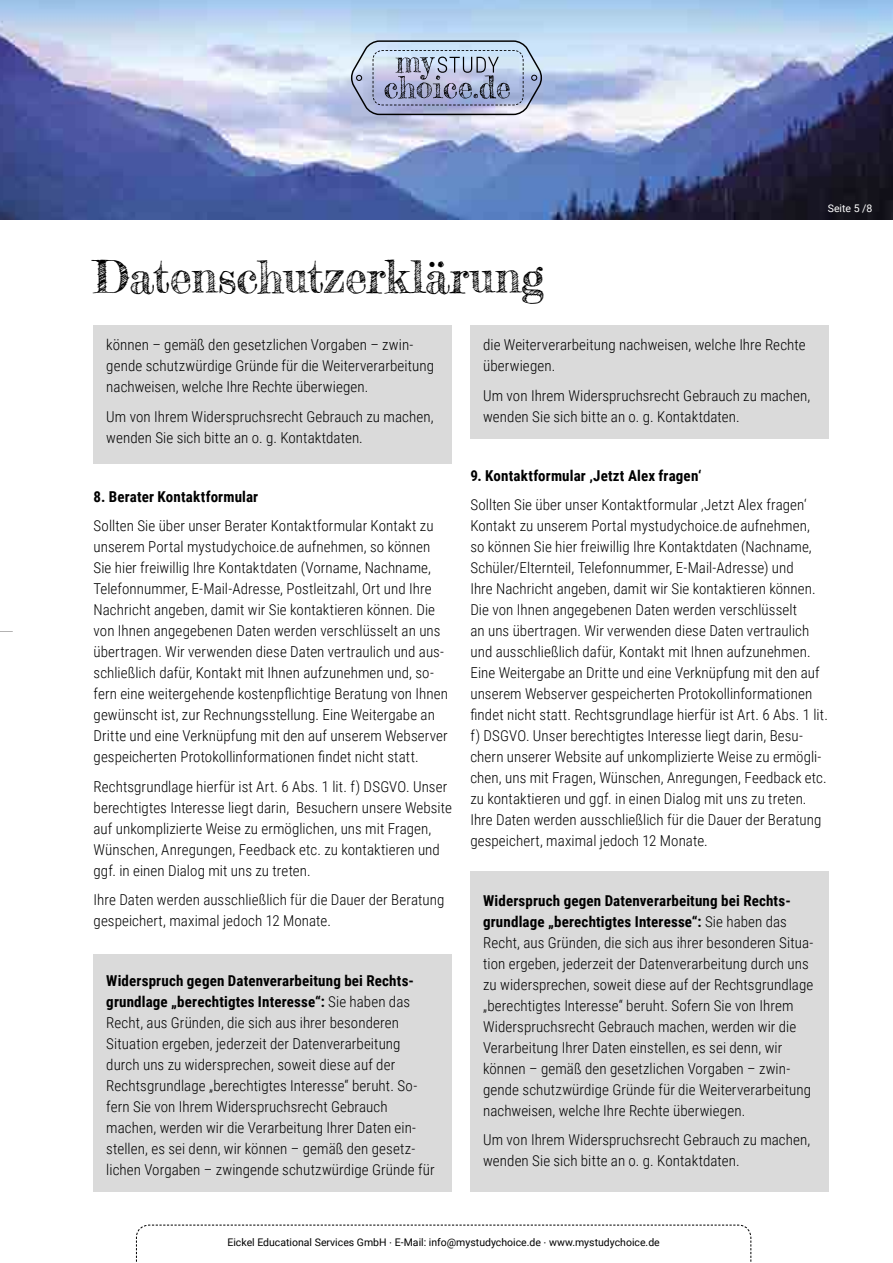
<style>
.page{position:relative;width:893px;height:1263px;background:#fff}
.page>*{position:absolute;margin:0;border:0;box-sizing:border-box;transform-origin:0 0}
.t1{font:45px "Frederickathe Great";letter-spacing:-.01em;color:#000}
.t2{font:300 15px/21px "Roboto Condensed";letter-spacing:.005em;color:#000}
.t3{font:700 15px "Roboto Condensed";letter-spacing:.01em;color:#000}
.t4{font:10.5px "Roboto";color:#000}
.t5{font:10.5px "Roboto";color:#fff}
.s1{font-weight:700}
.s2{font-family:"Frutiger LT Std"}
</style>
<div class="page">
<img style="left:0;top:0;width:893px;height:219px">
<svg style="left:0;top:631px;width:13px;height:1px"></svg>
<svg style="left:351px;top:40px;width:191px;height:75px"></svg>
<svg style="left:136px;top:1224px;width:616px;height:38px"></svg>
<div style="left:94px;top:325px;width:358px;height:138px;background:#dadada"></div>
<div style="left:94px;top:955px;width:358px;height:237px;background:#dadada"></div>
<div style="left:470px;top:872px;width:359px;height:320px;background:#dadada"></div>
<div style="left:470px;top:325px;width:359px;height:114px;background:#dadada"></div>
<h1 class="t1" style="left:94px;top:249px;width:452px">Datenschutzerklärung</h1>
<p class="t2" style="left:106px;top:334px;width:329px">können – gemäß den gesetzlichen Vorgaben – zwin&shy;gende schutzwürdige Gründe für die Weiterverarbeitung nachweisen, welche Ihre Rechte überwiegen.</p>
<p class="t2" style="left:106px;top:405px;width:329px">Um von Ihrem Widerspruchsrecht Gebrauch zu machen, wenden Sie sich bitte an o. g. Kontaktdaten.</p>
<p class="t2" style="left:483px;top:334px;width:324px">die Weiterverarbeitung nachweisen, welche Ihre Rechte überwiegen.</p>
<p class="t2" style="left:483px;top:384px;width:329px">Um von Ihrem Widerspruchsrecht Gebrauch zu machen, wenden Sie sich bitte an o. g. Kontaktdaten.</p>
<p class="t5" style="left:828px;top:201px;width:46px">Seite 5 /8</p>
<p class="t3" style="left:94px;top:486px;width:166px">8. Berater Kontaktformular</p>
<p class="t2" style="left:94px;top:515px;width:356px">Sollten Sie über unser Berater Kontaktformular Kontakt zu unserem Portal mystudychoice.de aufnehmen, so können Sie hier freiwillig Ihre Kontaktdaten (Vorname, Nachname, Telefonnummer, E-Mail-Adresse, Postleitzahl, Ort und Ihre Nachricht angeben, damit wir Sie kontaktieren können. Die von Ihnen angegebenen Daten werden verschlüsselt an uns übertragen. Wir verwenden diese Daten vertraulich und aus&shy;schließlich dafür, Kontakt mit Ihnen aufzunehmen und, so&shy;fern eine weitergehende kostenpflichtige Beratung von Ihnen gewünscht ist, zur Rechnungsstellung. Eine Weitergabe an Dritte und eine Verknüpfung mit den auf unserem Webserver gespeicherten Protokollinformationen findet nicht statt.</p>
<p class="t2" style="left:94px;top:775px;width:360px">Rechtsgrundlage hierfür ist Art. 6 Abs. 1 lit. f) DSGVO. Unser berechtigtes Interesse liegt darin, Besuchern unsere Website auf unkomplizierte Weise zu ermöglichen, uns mit Fragen, Wünschen, Anregungen, Feedback etc. zu kontaktieren und ggf. in einen Dialog mit uns zu treten.</p>
<p class="t2" style="left:94px;top:889px;width:352px">Ihre Daten werden ausschließlich für die Dauer der Beratung gespeichert, maximal jedoch 12 Monate.</p>
<p class="t2" style="left:106px;top:969px;width:330px"><span class="s1">Widerspruch gegen Datenverarbeitung bei Rechts&shy;grundlage „berechtigtes Interesse“:</span> Sie haben das Recht, aus Gründen, die sich aus ihrer besonderen Situation ergeben, jederzeit der Datenverarbeitung durch uns zu widersprechen, soweit diese auf der Rechtsgrundlage „berechtigtes Interesse“ beruht. So&shy;fern Sie von Ihrem Widerspruchsrecht Gebrauch machen, werden wir die Verarbeitung Ihrer Daten ein&shy;stellen, es sei denn, wir können – gemäß den gesetz&shy;lichen Vorgaben – zwingende schutzwürdige Gründe für</p>
<p class="t3" style="left:470px;top:465px;width:233px">9. Kontaktformular ‚Jetzt Alex fragen‘</p>
<p class="t2" style="left:470px;top:494px;width:359px">Sollten Sie über unser Kontaktformular ‚Jetzt Alex fragen‘ Kontakt zu unserem Portal mystudychoice.de aufnehmen,<br>so können Sie hier freiwillig Ihre Kontaktdaten (Nachname, Schüler/Elternteil, Telefonnummer, E-Mail-Adresse) und<br>Ihre Nachricht angeben, damit wir Sie kontaktieren können.<br>Die von Ihnen angegebenen Daten werden verschlüsselt<br>an uns übertragen. Wir verwenden diese Daten vertraulich und ausschließlich dafür, Kontakt mit Ihnen aufzunehmen.<br>Eine Weitergabe an Dritte und eine Verknüpfung mit den auf unserem Webserver gespeicherten Protokollinformationen findet nicht statt. Rechtsgrundlage hierfür ist Art. 6 Abs. 1 lit. f) DSGVO. Unser berechtigtes Interesse liegt darin, Besu&shy;chern unserer Website auf unkomplizierte Weise zu ermögli&shy;chen, uns mit Fragen, Wünschen, Anregungen, Feedback etc. zu kontaktieren und ggf. in einen Dialog mit uns zu treten.<br>Ihre Daten werden ausschließlich für die Dauer der Beratung gespeichert, maximal jedoch 12 Monate.</p>
<p class="t2" style="left:483px;top:889px;width:332px"><span class="s1">Widerspruch gegen Datenverarbeitung bei Rechts&shy;grundlage „berechtigtes Interesse“:</span> Sie haben das Recht, aus Gründen, die sich aus ihrer besonderen Situa&shy;tion ergeben, jederzeit der Datenverarbeitung durch uns zu widersprechen, soweit diese auf der Rechtsgrundlage „berechtigtes Interesse“ beruht. Sofern Sie von Ihrem Widerspruchsrecht Gebrauch machen, werden wir die Verarbeitung Ihrer Daten einstellen, es sei denn, wir können – gemäß den gesetzlichen Vorgaben – zwin&shy;gende schutzwürdige Gründe für die Weiterverarbeitung nachweisen, welche Ihre Rechte überwiegen.</p>
<p class="t2" style="left:483px;top:1129px;width:329px">Um von Ihrem Widerspruchsrecht Gebrauch zu machen, wenden Sie sich bitte an o. g. Kontaktdaten.</p>
<p class="t4" style="left:227px;top:1235px;width:434px">Eickel Educational Services GmbH <span class="s2">∙</span> E-Mail: info@mystudychoice.de <span class="s2">∙</span> www.mystudychoice.de</p>
</div>
